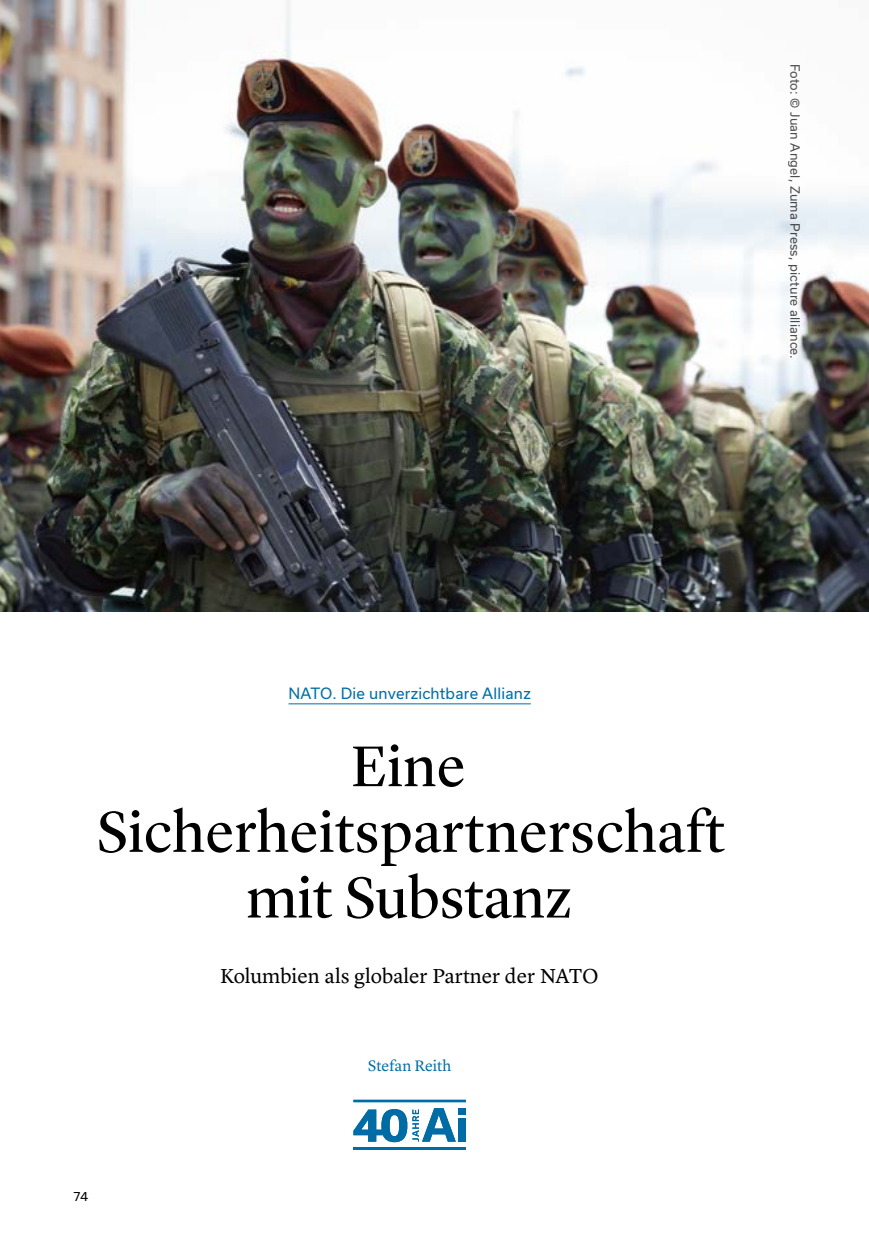
<style>
.page{position:relative;width:869px;height:1246px;background:#fff}
.page>*{position:absolute;margin:0;border:0;box-sizing:border-box;transform-origin:0 0}
.t1{font:59.5px/65.6px "Lyon Display";letter-spacing:.01em;color:#000;text-align:center}
.t2{font:21px "Lyon Text";letter-spacing:-.005em;color:#000}
.t3{font:15.75px "Lyon Text";color:#006ea6}
.t4{font:14.88px "Usual";letter-spacing:.015em;color:#006ea6}
.t5{font:12.25px "Usual";letter-spacing:.015em;color:#000}
</style>
<div class="page">
<hr style="left:288px;top:703px;width:242px;height:1px;background:#006ea6">
<div style="left:458px;top:1107px;width:7px;height:6px;background:#006ca6"></div>
<div style="left:458px;top:1117px;width:7px;height:24px;background:#006ca6"></div>
<hr style="left:353px;top:1099px;width:112px;height:2px;background:#006ca6">
<hr style="left:353px;top:1147px;width:112px;height:2px;background:#006ca6">
<svg style="left:353px;top:1108px;width:102px;height:33px"></svg>
<img style="left:0;top:0;width:868px;height:611px">
<p class="t5" style="left:801px;top:64px;width:297px;rotate:90deg">Foto: © Juan Angel, Zuma Press, picture alliance.</p>
<p class="t4" style="left:288px;top:684px;width:244px">NATO. Die unverzichtbare Allianz</p>
<h1 class="t1" style="left:96px;top:728px;width:629px">Eine<br>Sicherheitspartnerschaft mit Substanz</h1>
<h2 class="t2" style="left:220px;top:959px;width:380px">Kolumbien als globaler Partner der NATO</h2>
<p class="t3" style="left:368px;top:1053px;width:85px">Stefan Reith</p>
<p class="t5" style="left:73px;top:1188px;width:17px">74</p>
</div>
